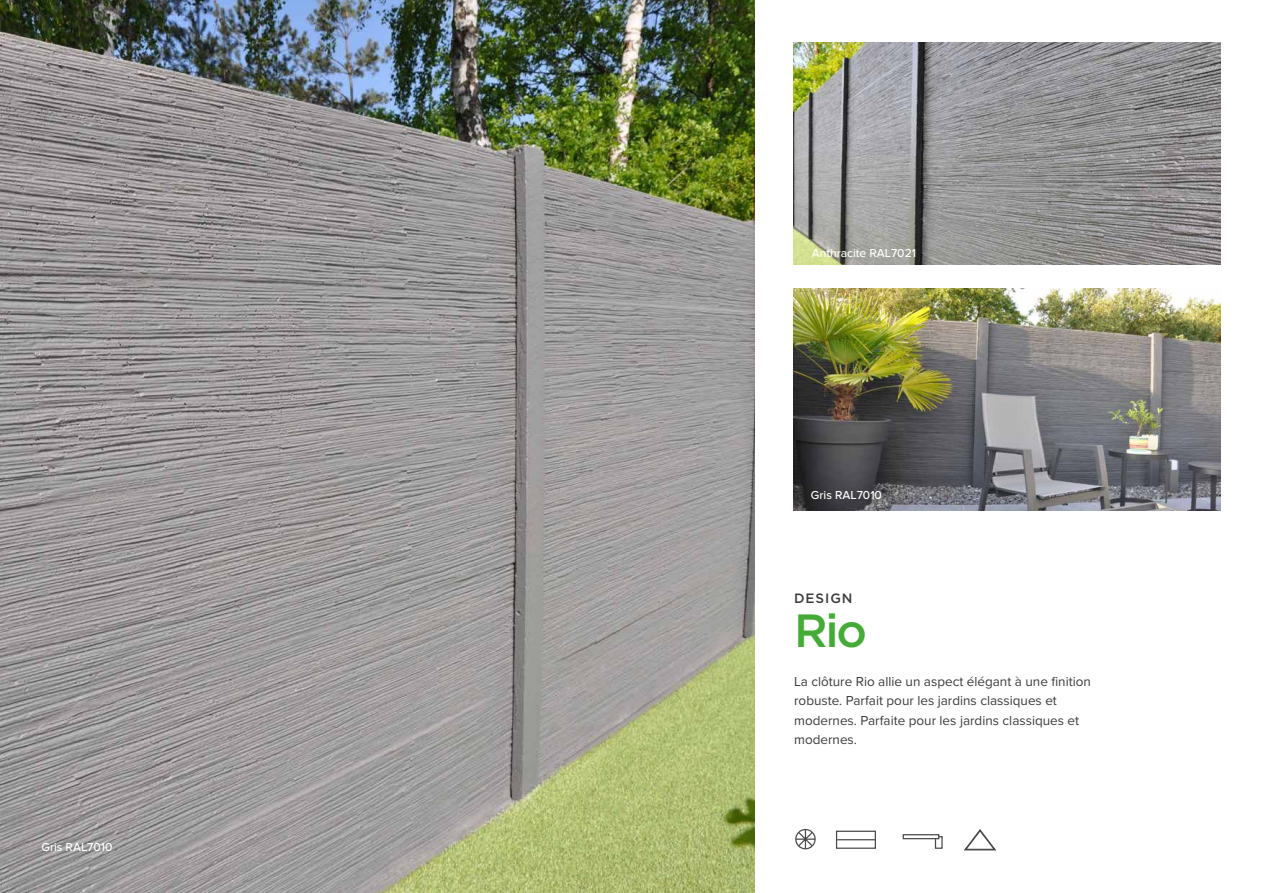
<style>
.page{position:relative;width:1263px;height:893px;background:#fff}
.page>*{position:absolute;margin:0;border:0;box-sizing:border-box;transform-origin:0 0}
.t1{font:500 46.5px "Gotham";color:#44ac36}
.t2{font:13.5px/19.5px "Proxima Nova";color:#3c3c3b}
.t3{font:500 13.5px "Gotham";letter-spacing:.07em;color:#3c3c3b}
.t4{font:500 12px "Proxima Nova";color:#fff}
</style>
<div class="page">
<img style="left:0;top:0;width:755px;height:893px">
<img style="left:794px;top:43px;width:426px;height:222px">
<img style="left:794px;top:289px;width:426px;height:222px">
<div style="left:935px;top:836px;width:8px;height:13px;background:#fff;border:1px solid #4a4a49"></div>
<svg style="left:903px;top:834px;width:36px;height:5px"></svg>
<div style="left:836px;top:831px;width:40px;height:18px;background:#fff;border:1px solid #4a4a49"></div>
<hr style="left:837px;top:839px;width:38px;height:1px;background:#4a4a49">
<svg style="left:795px;top:828px;width:21px;height:22px"></svg>
<svg style="left:963px;top:829px;width:34px;height:22px"></svg>
<p class="t4" style="left:41px;top:840px;width:73px">Gris RAL7010</p>
<p class="t4" style="left:812px;top:246px;width:106px">Anthracite RAL7021</p>
<p class="t4" style="left:811px;top:488px;width:73px">Gris RAL7010</p>
<p class="t3" style="left:794px;top:589px;width:60px">DESIGN</p>
<h1 class="t1" style="left:794px;top:600px;width:74px">Rio</h1>
<p class="t2" style="left:794px;top:671px;width:298px">La clôture Rio allie un aspect élégant à une finition robuste. Parfait pour les jardins classiques et modernes. Parfaite pour les jardins classiques et modernes.</p>
</div>
